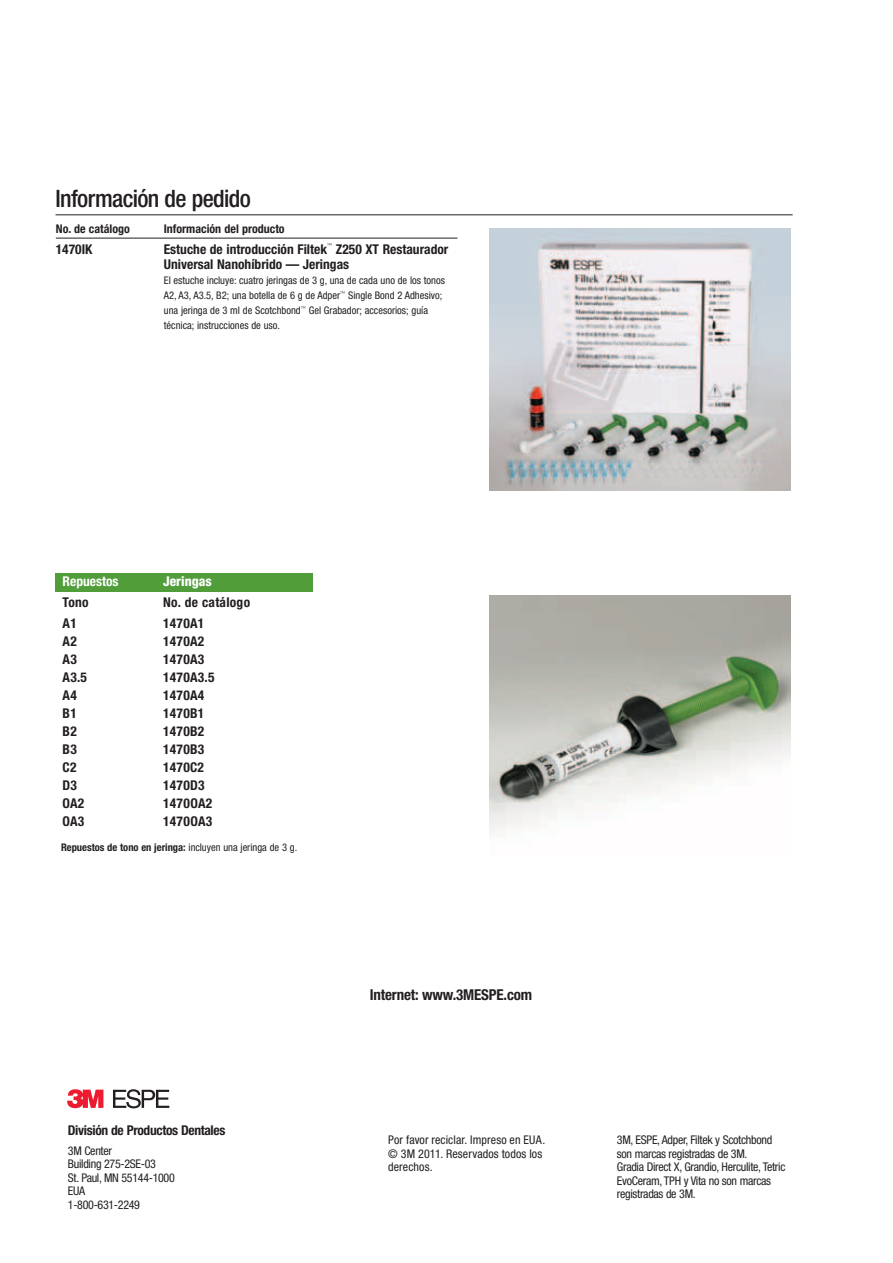
<style>
.page{position:relative;width:893px;height:1263px;background:#fff}
.page>*{position:absolute;margin:0;border:0;box-sizing:border-box;transform-origin:0 0}
.t1{font:500 condensed 24px "Helvetica Neue LT Std";letter-spacing:-.025em;color:#231f20}
.t2{font:700 condensed 15px "Helvetica Neue LT Std";letter-spacing:-.01em;color:#231f20}
.t3{font:700 condensed 13.5px/15px "Helvetica Neue LT Std";color:#231f20}
.t4{font:700 condensed 13.5px "Helvetica Neue LT Std";letter-spacing:.02em;color:#231f20}
.t5{font:700 condensed 13.5px "Helvetica Neue LT Std";letter-spacing:-.025em;color:#231f20}
.t6{font:700 condensed 13.5px "Helvetica Neue LT Std";color:#fff}
.t7{font:800 condensed 13.5px "Helvetica Neue LT Std";color:#fff}
.t8{font:condensed 12px/13.5px "Helvetica Neue LT Std";letter-spacing:-.025em;color:#231f20}
.t9{font:condensed 12px/13.5px "Helvetica Neue LT Std";letter-spacing:.01em;color:#231f20}
.t10{font:700 condensed 12px "Helvetica Neue LT Std";color:#231f20}
.t11{font:condensed 10.5px/15px "Helvetica Neue LT Std";color:#231f20}
.t12{font:700 condensed 10.5px "Helvetica Neue LT Std";color:#231f20}
.t13{font:300 condensed 5.25px "Helvetica Neue LT Std";color:#231f20}
.s1{font-weight:400}
</style>
<div class="page">
<hr style="left:56px;top:214px;width:737px;height:1px;background:#231f20">
<hr style="left:56px;top:238px;width:401px;height:1px;background:#231f20">
<div style="left:55px;top:574px;width:258px;height:18px;background:#509d3a"></div>
<img style="left:490px;top:229px;width:301px;height:261px">
<img style="left:490px;top:595px;width:301px;height:239px">
<svg style="left:67px;top:1089px;width:36px;height:19px"></svg>
<svg style="left:113px;top:1089px;width:56px;height:19px"></svg>
<h1 class="t1" style="left:56px;top:185px;width:197px">Información de pedido</h1>
<p class="t10" style="left:56px;top:222px;width:76px">No. de catálogo</p>
<p class="t10" style="left:164px;top:222px;width:122px">Información del producto</p>
<p class="t3" style="left:56px;top:241px;width:38px">1470IK</p>
<p class="t3" style="left:164px;top:241px;width:165px">Estuche de introducción Filtek</p>
<p class="t13" style="left:327px;top:242px;width:7px">™</p>
<p class="t3" style="left:164px;top:241px;width:286px;text-indent:172px">Z250 XT Restaurador<br>Universal Nanohíbrido — Jeringas</p>
<p class="t11" style="left:164px;top:272px;width:283px">El estuche incluye: cuatro jeringas de 3 g, una de cada uno de los tonos A2, A3, A3.5, B2; una botella de 6 g de Adper<sup>™</sup> Single Bond 2 Adhesivo; una jeringa de 3 ml de Scotchbond<sup>™</sup> Gel Grabador; accesorios; guía técnica; instrucciones de uso.</p>
<p class="t6" style="left:63px;top:573px;width:57px">Repuestos</p>
<p class="t7" style="left:163px;top:573px;width:50px">Jeringas</p>
<p class="t3" style="left:63px;top:595px;width:28px">Tono</p>
<p class="t4" style="left:163px;top:594px;width:89px">No. de catálogo</p>
<p class="t3" style="left:63px;top:616px;width:16px">A1</p>
<p class="t3" style="left:163px;top:616px;width:43px">1470A1</p>
<p class="t3" style="left:63px;top:634px;width:16px">A2</p>
<p class="t3" style="left:163px;top:634px;width:43px">1470A2</p>
<p class="t3" style="left:63px;top:652px;width:16px">A3</p>
<p class="t3" style="left:163px;top:652px;width:43px">1470A3</p>
<p class="t3" style="left:63px;top:670px;width:26px">A3.5</p>
<p class="t3" style="left:163px;top:670px;width:53px">1470A3.5</p>
<p class="t3" style="left:63px;top:688px;width:16px">A4</p>
<p class="t3" style="left:163px;top:688px;width:43px">1470A4</p>
<p class="t3" style="left:63px;top:706px;width:16px">B1</p>
<p class="t3" style="left:163px;top:706px;width:43px">1470B1</p>
<p class="t3" style="left:63px;top:724px;width:16px">B2</p>
<p class="t3" style="left:163px;top:724px;width:43px">1470B2</p>
<p class="t3" style="left:63px;top:742px;width:16px">B3</p>
<p class="t3" style="left:163px;top:742px;width:43px">1470B3</p>
<p class="t3" style="left:63px;top:760px;width:15px">C2</p>
<p class="t3" style="left:163px;top:760px;width:42px">1470C2</p>
<p class="t3" style="left:63px;top:778px;width:16px">D3</p>
<p class="t3" style="left:163px;top:778px;width:43px">1470D3</p>
<p class="t3" style="left:63px;top:796px;width:23px">OA2</p>
<p class="t4" style="left:163px;top:795px;width:51px">1470OA2</p>
<p class="t3" style="left:63px;top:814px;width:23px">OA3</p>
<p class="t4" style="left:163px;top:813px;width:51px">1470OA3</p>
<p class="t12" style="left:61px;top:841px;width:238px">Repuestos de tono en jeringa: <span class="s1">incluyen una jeringa de 3 g.</span></p>
<p class="t2" style="left:370px;top:986px;width:164px">Internet: www.3MESPE.com</p>
<p class="t5" style="left:68px;top:1122px;width:159px">División de Productos Dentales</p>
<p class="t8" style="left:68px;top:1144px;width:108px">3M Center<br>Building 275-2SE-03<br>St. Paul, MN 55144-1000<br>EUA<br>1-800-631-2249</p>
<p class="t9" style="left:388px;top:1133px;width:159px">Por favor reciclar. Impreso en EUA. © 3M 2011. Reservados todos los derechos.</p>
<p class="t8" style="left:617px;top:1133px;width:170px">3M, ESPE, Adper, Filtek y Scotchbond son marcas registradas de 3M.<br>Gradia Direct X, Grandio, Herculite, Tetric<br>EvoCeram, TPH y Vita no son marcas registradas de 3M.</p>
</div>
